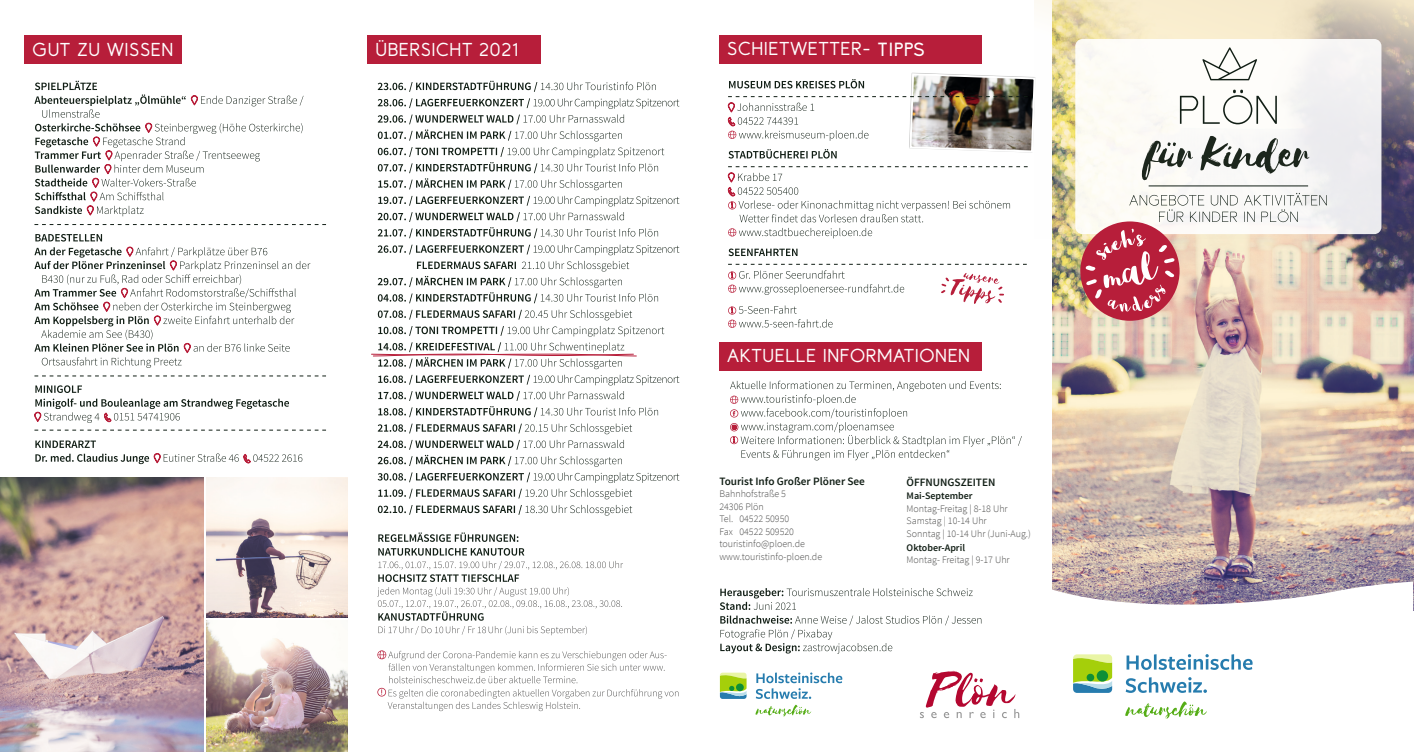
<style>
.page{position:relative;width:1414px;height:752px;background:#fff}
.page>*{position:absolute;margin:0;border:0;box-sizing:border-box;transform-origin:0 0}
.Headline_weiß{font:17.5px "Yassitf";letter-spacing:.03em;color:#fff}
.Fließtext_fett{font:600 11.25px "Source Sans Pro";color:#111e15}
.Fließtext_fett_Großb{font:600 11.25px "Source Sans Pro";color:#111e15}
.VA_Inhalt{font:300 10px "Source Sans Pro";color:#4d4d4c}
.VA_Headline{font:600 10px "Source Sans Pro";color:#111e15}
.s1{font-family:"Biko";font-size:18.75px}
</style>
<div class="page">
<img style="left:1052px;top:238px;width:362px;height:372px">
<img style="left:1034px;top:0;width:380px;height:238px">
<div style="left:1075px;top:39px;width:306px;height:195px;background:linear-gradient(to right,#fffff8,#f1f1f3);border-radius:7px"></div>
<svg style="left:1142px;top:136px;width:167px;height:44px"></svg>
<svg style="left:1180px;top:90px;width:97px;height:34px"></svg>
<svg style="left:1129px;top:193px;width:198px;height:29px"></svg>
<hr style="left:1148px;top:185px;width:160px;height:1px;background:#111e15">
<svg style="left:1202px;top:47px;width:55px;height:33px"></svg>
<svg style="left:756px;top:672px;width:86px;height:26px"></svg>
<svg style="left:755px;top:704px;width:56px;height:12px"></svg>
<svg style="left:720px;top:672px;width:26px;height:26px"></svg>
<svg style="left:720px;top:615px;width:261px;height:38px"></svg>
<svg style="left:720px;top:588px;width:253px;height:21px"></svg>
<svg style="left:1052px;top:581px;width:361px;height:138px"></svg>
<svg style="left:1125px;top:676px;width:82px;height:16px"></svg>
<svg style="left:1126px;top:653px;width:126px;height:16px"></svg>
<svg style="left:1125px;top:700px;width:82px;height:18px"></svg>
<svg style="left:1073px;top:654px;width:39px;height:38px"></svg>
<div style="left:1096px;top:670px;width:12px;height:11px;background:#0d8f36;border-radius:50%"></div>
<div style="left:1086px;top:673px;width:8px;height:8px;background:#0d8f36;border-radius:50%"></div>
<div style="left:1080px;top:221px;width:99px;height:99px;background:#b71e3a;border-radius:50%"></div>
<svg style="left:1085px;top:228px;width:91px;height:83px"></svg>
<div style="left:25px;top:35px;width:157px;height:29px;background:#b71e3a"></div>
<div style="left:368px;top:35px;width:173px;height:29px;background:#b71e3a"></div>
<img style="left:0;top:477px;width:203px;height:274px">
<img style="left:207px;top:477px;width:140px;height:139px">
<img style="left:207px;top:620px;width:140px;height:131px">
<div style="left:719px;top:35px;width:263px;height:28px;background:#b71e3a"></div>
<div style="left:719px;top:342px;width:263px;height:28px;background:#b71e3a"></div>
<svg style="left:920px;top:670px;width:99px;height:47px"></svg>
<svg style="left:730px;top:380px;width:292px;height:80px"></svg>
<svg style="left:35px;top:440px;width:61px;height:7px"></svg>
<svg style="left:34px;top:81px;width:269px;height:135px"></svg>
<svg style="left:34px;top:224px;width:292px;height:1px"></svg>
<svg style="left:34px;top:234px;width:276px;height:134px"></svg>
<svg style="left:34px;top:375px;width:292px;height:1px"></svg>
<svg style="left:34px;top:385px;width:255px;height:38px"></svg>
<svg style="left:34px;top:429px;width:292px;height:1px"></svg>
<svg style="left:35px;top:453px;width:267px;height:11px"></svg>
<svg style="left:728px;top:248px;width:69px;height:8px"></svg>
<img style="left:728px;top:72px;width:308px;height:86px">
<svg style="left:728px;top:166px;width:300px;height:56px"></svg>
<svg style="left:728px;top:228px;width:144px;height:10px"></svg>
<svg style="left:728px;top:264px;width:299px;height:64px"></svg>
<svg style="left:377px;top:548px;width:246px;height:87px"></svg>
<svg style="left:378px;top:532px;width:140px;height:9px"></svg>
<svg style="left:378px;top:472px;width:301px;height:43px"></svg>
<svg style="left:378px;top:423px;width:254px;height:43px"></svg>
<svg style="left:378px;top:406px;width:280px;height:11px"></svg>
<svg style="left:378px;top:391px;width:246px;height:9px"></svg>
<svg style="left:371px;top:342px;width:308px;height:43px"></svg>
<svg style="left:378px;top:326px;width:286px;height:10px"></svg>
<svg style="left:378px;top:309px;width:254px;height:11px"></svg>
<svg style="left:378px;top:261px;width:280px;height:42px"></svg>
<svg style="left:378px;top:244px;width:301px;height:11px"></svg>
<svg style="left:378px;top:212px;width:280px;height:26px"></svg>
<svg style="left:378px;top:196px;width:301px;height:10px"></svg>
<svg style="left:378px;top:147px;width:286px;height:43px"></svg>
<svg style="left:378px;top:98px;width:301px;height:43px"></svg>
<svg style="left:378px;top:81px;width:278px;height:11px"></svg>
<svg style="left:377px;top:650px;width:301px;height:60px"></svg>
<p class="Headline_weiß" style="left:33px;top:38px;width:142px">GUT ZU WISSEN</p>
<p class="Headline_weiß" style="left:375px;top:38px;width:145px">ÜBERSICHT 2021</p>
<p class="Headline_weiß" style="left:727px;top:38px;width:199px">SCHIETWETTER- <span class="s1">TIPPS</span></p>
<p class="Headline_weiß" style="left:727px;top:344px;width:244px">AKTUELLE INFORMATIONEN</p>
<p class="Fließtext_fett" style="left:719px;top:473px;width:147px">Tourist Info Großer Plöner See</p>
<p class="VA_Inhalt" style="left:719px;top:487px;width:68px">Bahnhofstraße 5</p>
<p class="VA_Inhalt" style="left:719px;top:500px;width:46px">24306 Plön</p>
<p class="VA_Inhalt" style="left:719px;top:512px;width:71px">Tel. 04522 50950</p>
<p class="VA_Inhalt" style="left:719px;top:525px;width:76px">Fax 04522 509520</p>
<p class="VA_Inhalt" style="left:719px;top:537px;width:87px">touristinfo@ploen.de</p>
<p class="VA_Inhalt" style="left:719px;top:550px;width:104px">www.touristinfo-ploen.de</p>
<p class="Fließtext_fett_Großb" style="left:906px;top:474px;width:90px">ÖFFNUNGSZEITEN</p>
<p class="VA_Headline" style="left:906px;top:489px;width:68px">Mai-September</p>
<p class="VA_Inhalt" style="left:906px;top:502px;width:103px">Montag-Freitag | 8-18 Uhr</p>
<p class="VA_Inhalt" style="left:906px;top:514px;width:82px">Samstag | 10-14 Uhr</p>
<p class="VA_Inhalt" style="left:906px;top:527px;width:126px">Sonntag | 10-14 Uhr (Juni-Aug.)</p>
<p class="VA_Headline" style="left:906px;top:540px;width:60px">Oktober-April</p>
<p class="VA_Inhalt" style="left:906px;top:553px;width:105px">Montag- Freitag | 9-17 Uhr</p>
</div>
